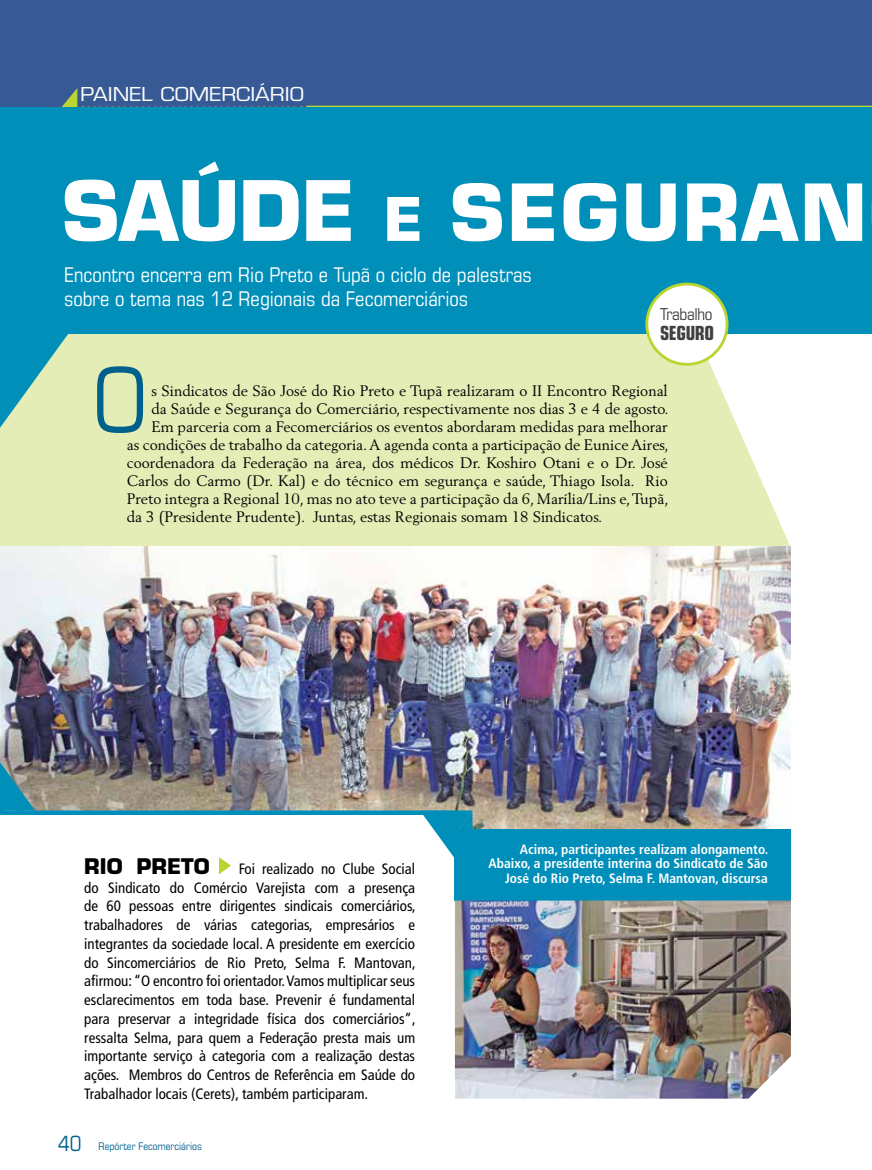
<style>
.page{position:relative;width:872px;height:1170px;background:#fff}
.page>*{position:absolute;margin:0;border:0;box-sizing:border-box;transform-origin:0 0}
.t1{font:condensed 90px "Eurostile LT Std";color:#00608c}
.t2{font:700 81px "Eurostile LT Std";color:#fff}
.t3{font:700 76.5px "Eurostile LT Std";color:#fff}
.t4{font:700 21px "Eurostile LT Std";color:#000}
.t5{font:condensed 21px "Eurostile LT Std";color:#00608c}
.t6{font:condensed 20.25px/24px "Eurostile LT Std";color:#fff}
.t7{font:700 condensed 19.5px "Eurostile LT Std";color:#414042;scale:.95 1}
.t8{font:18.6px "Eurostile LT Std";color:#fff;scale:1.14 1}
.t9{font:condensed 16.5px "Eurostile LT Std";letter-spacing:-.02em;color:#414042}
.t10{font:condensed 15px/18.8px "Frutiger LT Std";color:#000;text-align:justify}
.t11{font:15px "Berling LT Std";color:#000}
.t12{font:700 condensed 13.5px/14.2px "Frutiger LT Std";color:#fff;text-align:right}
.t13{font:condensed 10.5px "Eurostile LT Std";color:#00608c}
.s1{font-size:58.5px}
</style>
<div class="page">
<div style="left:0;top:0;width:872px;height:109px;background:#375a95"></div>
<svg style="left:83px;top:106px;width:219px;height:2px"></svg>
<hr style="left:306px;top:106px;width:566px;height:3px;background:#bad532">
<svg style="left:60px;top:88px;width:17px;height:20px"></svg>
<div style="left:0;top:334px;width:790px;height:212px;background:#e4edb6"></div>
<div style="left:455px;top:828px;width:336px;height:72px;background:#008fba"></div>
<div style="left:0;top:108px;width:872px;height:226px;background:#008fb9"></div>
<svg style="left:0;top:334px;width:81px;height:94px;background:#84c5b7"></svg>
<div style="left:647px;top:284px;width:80px;height:80px;background:#fff;border-radius:50%"></div>
<div style="left:645px;top:282px;width:83px;height:84px;border:3px solid #bad532;border-radius:50%"></div>
<img style="left:0;top:546px;width:455px;height:264px">
<img style="left:455px;top:900px;width:336px;height:198px">
<div style="left:0;top:810px;width:791px;height:5px;background:#008fba"></div>
<img style="left:455px;top:546px;width:336px;height:282px">
<svg style="left:0;top:762px;width:35px;height:48px;background:#4a8c9c"></svg>
<svg style="left:420px;top:810px;width:52px;height:48px"></svg>
<svg style="left:219px;top:857px;width:12px;height:17px"></svg>
<p class="t8" style="left:80px;top:83px;width:198px">PAINEL COMERCIÁRIO</p>
<p class="t2" style="left:62px;top:161px;width:117px">SAÚDE</p>
<p class="t3" style="left:383px;top:165px;width:183px"><span class="s1">E</span> SEGURAN</p>
<p class="t6" style="left:64px;top:262px;width:469px">Encontro encerra em Rio Preto e Tupã o ciclo de palestras sobre o tema nas 12 Regionais da Fecomerciários</p>
<p class="t7" style="left:660px;top:321px;width:11px">SEGURO</p>
<p class="t9" style="left:660px;top:304px;width:54px">Trabalho</p>
<p class="t1" style="left:93px;top:346px;width:47px">O</p>
<p class="t11" style="left:151px;top:382px;width:518px">s Sindicatos de São José do Rio Preto e Tupã realizaram o II Encontro Regional</p>
<p class="t11" style="left:151px;top:400px;width:518px">da Saúde e Segurança do Comerciário, respectivamente nos dias 3 e 4 de agosto.</p>
<p class="t11" style="left:151px;top:418px;width:518px">Em parceria com a Fecomerciários os eventos abordaram medidas para melhorar</p>
<p class="t11" style="left:127px;top:436px;width:543px">as condições de trabalho da categoria. A agenda conta a participação de Eunice Aires,</p>
<p class="t11" style="left:127px;top:454px;width:542px">coordenadora da Federação na área, dos médicos Dr. Koshiro Otani e o Dr. José</p>
<p class="t11" style="left:127px;top:472px;width:542px">Carlos do Carmo (Dr. Kal) e do técnico em segurança e saúde, Thiago Isola. Rio</p>
<p class="t11" style="left:127px;top:490px;width:543px">Preto integra a Regional 10, mas no ato teve a participação da 6, Marília/Lins e, Tupã,</p>
<p class="t11" style="left:127px;top:508px;width:477px">da 3 (Presidente Prudente). Juntas, estas Regionais somam 18 Sindicatos.</p>
<p class="t4" style="left:84px;top:853px;width:127px">RIO PRETO</p>
<p class="t10" style="left:84px;top:859px;width:333px;text-indent:154px">Foi realizado no Clube Social do Sindicato do Comércio Varejista com a presença de 60 pessoas entre dirigentes sindicais comerciários, trabalhadores de várias categorias, empresários e integrantes da sociedade local. A presidente em exercício do Sincomerciários de Rio Preto, Selma F. Mantovan, afirmou: “O encontro foi orientador. Vamos multiplicar seus esclarecimentos em toda base. Prevenir é fundamental para preservar a integridade física dos comerciários”, ressalta Selma, para quem a Federação presta mais um importante serviço à categoria com a realização destas ações. Membros do Centros de Referência em Saúde do Trabalhador locais (Cerets), também participaram.</p>
<p class="t5" style="left:58px;top:1130px;width:25px">40</p>
<p class="t13" style="left:98px;top:1139px;width:105px">Repórter Fecomerciários</p>
<p class="t12" style="left:488px;top:842px;width:281px">Acima, participantes realizam alongamento.<br>Abaixo, a presidente interina do Sindicato de São<br>José do Rio Preto, Selma F. Mantovan, discursa</p>
</div>
